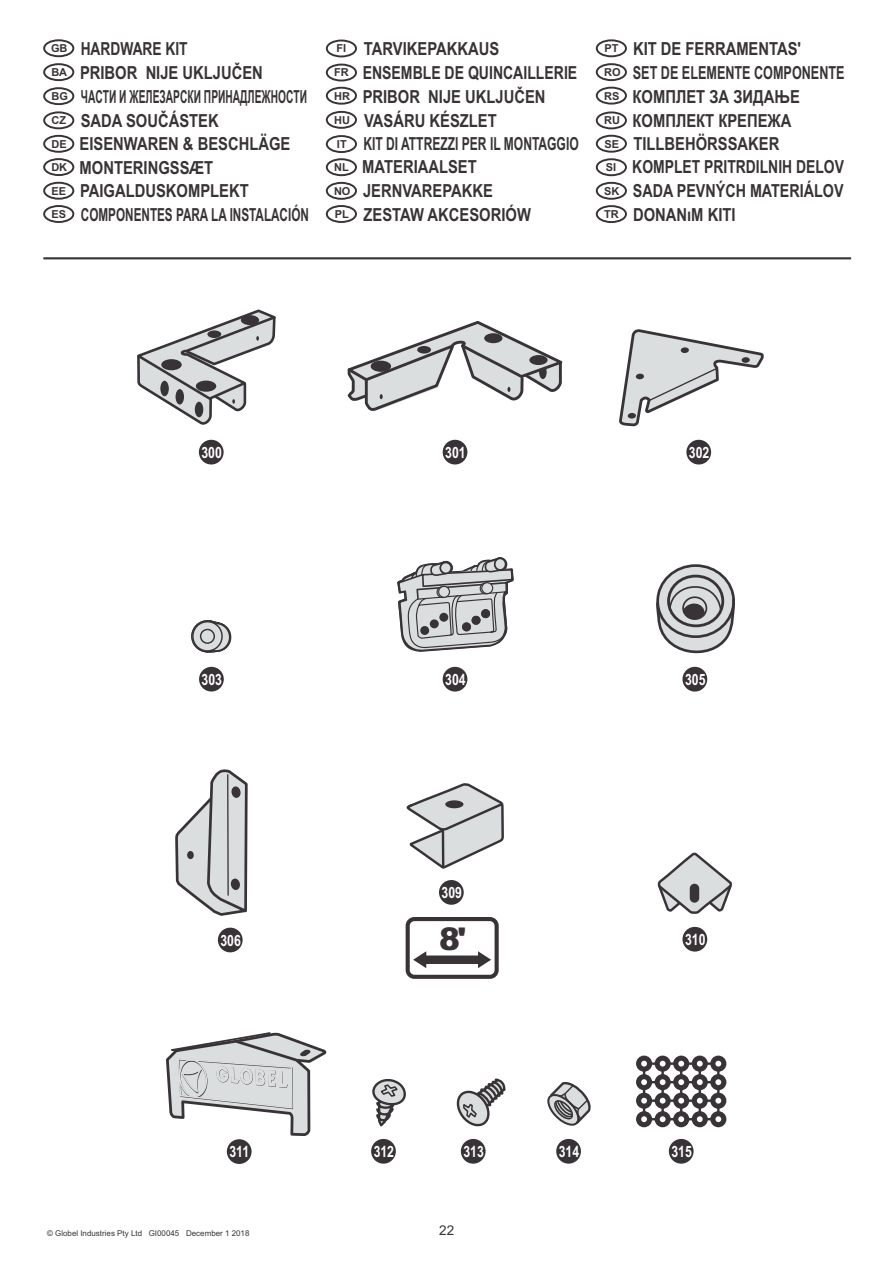
<style>
.page{position:relative;width:893px;height:1263px;background:#fff}
.page>*{position:absolute;margin:0;border:0;box-sizing:border-box;transform-origin:0 0}
.t1{font:900 31.35px "Arial";color:#383336}
.t2{font:700 18px "Arial Narrow";color:#383336}
.t3{font:700 18px "Arial Narrow";color:#383336;scale:.69 1}
.t4{font:700 18px "Arial Narrow";color:#383336;scale:.79 1}
.t5{font:700 18px "Arial Narrow";color:#383336;scale:.82 1}
.t6{font:700 18px "Arial Narrow";color:#383336;scale:.94 1}
.t7{font:700 18px "Arial Narrow";color:#383336;scale:.95 1}
.t8{font:700 18px "Arial Narrow";color:#383336;scale:.86 1}
.t9{font:700 18px "Arial Narrow";color:#383336;scale:.93 1}
.t10{font:700 15.6px "Arial";color:#fff;scale:.79 1}
.t11{font:13.5px "Arial";color:#383336}
.t12{font:700 10.95px/23.2px "Arial";color:#383336}
.t13{font:7.95px "Arial";color:#383336}
</style>
<div class="page">
<div style="left:199px;top:440px;width:25px;height:24px;background:#383336;border-radius:50%"></div>
<div style="left:443px;top:440px;width:24px;height:24px;background:#383336;border-radius:50%"></div>
<div style="left:686px;top:440px;width:25px;height:24px;background:#383336;border-radius:50%"></div>
<svg style="left:137px;top:309px;width:139px;height:116px"></svg>
<div style="left:196px;top:381px;width:20px;height:11px;background:#383336;border-radius:50%"></div>
<div style="left:195px;top:402px;width:8px;height:15px;background:#383336;border-radius:50%"></div>
<div style="left:160px;top:381px;width:9px;height:15px;background:#383336;border-radius:50%"></div>
<div style="left:176px;top:389px;width:8px;height:16px;background:#383336;border-radius:50%"></div>
<div style="left:161px;top:359px;width:21px;height:11px;background:#383336;border-radius:50%"></div>
<svg style="left:347px;top:321px;width:216px;height:91px"></svg>
<div style="left:484px;top:333px;width:18px;height:10px;background:#383336;border-radius:50%"></div>
<div style="left:529px;top:355px;width:19px;height:10px;background:#383336;border-radius:50%"></div>
<svg style="left:619px;top:329px;width:145px;height:98px"></svg>
<div style="left:628px;top:413px;width:8px;height:6px;background:#383336;border-radius:50%"></div>
<div style="left:636px;top:373px;width:8px;height:6px;background:#383336;border-radius:50%"></div>
<div style="left:681px;top:347px;width:8px;height:6px;background:#383336;border-radius:50%"></div>
<div style="left:741px;top:357px;width:9px;height:6px;background:#383336;border-radius:50%"></div>
<div style="left:461px;top:1139px;width:25px;height:25px;background:#383336;border-radius:50%"></div>
<div style="left:556px;top:1139px;width:25px;height:25px;background:#383336;border-radius:50%"></div>
<div style="left:669px;top:1139px;width:25px;height:25px;background:#383336;border-radius:50%"></div>
<svg style="left:636px;top:1055px;width:90px;height:72px"></svg>
<div style="left:371px;top:1139px;width:25px;height:25px;background:#383336;border-radius:50%"></div>
<svg style="left:372px;top:1078px;width:34px;height:49px"></svg>
<svg style="left:456px;top:1078px;width:50px;height:49px"></svg>
<svg style="left:547px;top:1082px;width:44px;height:44px"></svg>
<svg style="left:166px;top:1032px;width:161px;height:132px"></svg>
<div style="left:682px;top:927px;width:25px;height:24px;background:#383336;border-radius:50%"></div>
<svg style="left:657px;top:852px;width:75px;height:62px"></svg>
<div style="left:690px;top:884px;width:9px;height:19px;background:#383336;border-radius:5px"></div>
<div style="left:443px;top:667px;width:24px;height:24px;background:#383336;border-radius:50%"></div>
<svg style="left:397px;top:557px;width:117px;height:95px"></svg>
<div style="left:682px;top:667px;width:25px;height:24px;background:#383336;border-radius:50%"></div>
<svg style="left:656px;top:566px;width:79px;height:88px"></svg>
<div style="left:199px;top:667px;width:25px;height:24px;background:#383336;border-radius:50%"></div>
<svg style="left:191px;top:620px;width:41px;height:33px"></svg>
<hr style="left:43px;top:257px;width:808px;height:3px;background:#383336">
<div style="left:43px;top:87px;width:31px;height:18px;border:2px solid #383336;border-radius:50%"></div>
<div style="left:43px;top:205px;width:31px;height:18px;border:2px solid #383336;border-radius:50%"></div>
<div style="left:326px;top:40px;width:31px;height:17px;border:2px solid #383336;border-radius:50%"></div>
<div style="left:326px;top:111px;width:31px;height:18px;border:2px solid #383336;border-radius:50%"></div>
<div style="left:326px;top:135px;width:31px;height:18px;border:2px solid #383336;border-radius:50%"></div>
<div style="left:596px;top:39px;width:31px;height:18px;border:2px solid #383336;border-radius:50%"></div>
<div style="left:596px;top:87px;width:31px;height:18px;border:2px solid #383336;border-radius:50%"></div>
<div style="left:596px;top:205px;width:31px;height:18px;border:2px solid #383336;border-radius:50%"></div>
<div style="left:43px;top:63px;width:31px;height:18px;border:2px solid #383336;border-radius:50%"></div>
<div style="left:43px;top:111px;width:31px;height:18px;border:2px solid #383336;border-radius:50%"></div>
<div style="left:43px;top:182px;width:31px;height:18px;border:2px solid #383336;border-radius:50%"></div>
<div style="left:326px;top:64px;width:31px;height:17px;border:2px solid #383336;border-radius:50%"></div>
<div style="left:326px;top:87px;width:31px;height:18px;border:2px solid #383336;border-radius:50%"></div>
<div style="left:326px;top:205px;width:31px;height:18px;border:2px solid #383336;border-radius:50%"></div>
<div style="left:596px;top:111px;width:31px;height:18px;border:2px solid #383336;border-radius:50%"></div>
<div style="left:596px;top:135px;width:31px;height:18px;border:2px solid #383336;border-radius:50%"></div>
<div style="left:43px;top:39px;width:31px;height:18px;border:2px solid #383336;border-radius:50%"></div>
<div style="left:43px;top:135px;width:31px;height:18px;border:2px solid #383336;border-radius:50%"></div>
<div style="left:43px;top:158px;width:31px;height:18px;border:2px solid #383336;border-radius:50%"></div>
<div style="left:326px;top:158px;width:31px;height:18px;border:2px solid #383336;border-radius:50%"></div>
<div style="left:326px;top:182px;width:31px;height:18px;border:2px solid #383336;border-radius:50%"></div>
<div style="left:596px;top:63px;width:31px;height:18px;border:2px solid #383336;border-radius:50%"></div>
<div style="left:596px;top:182px;width:31px;height:18px;border:2px solid #383336;border-radius:50%"></div>
<div style="left:596px;top:158px;width:31px;height:18px;border:2px solid #383336;border-radius:50%"></div>
<div style="left:218px;top:928px;width:25px;height:24px;background:#383336;border-radius:50%"></div>
<svg style="left:175px;top:769px;width:73px;height:166px"></svg>
<hr style="left:227px;top:775px;width:2px;height:120px;background:#383336">
<div style="left:439px;top:880px;width:25px;height:25px;background:#383336;border-radius:50%"></div>
<svg style="left:406px;top:783px;width:98px;height:86px"></svg>
<hr style="left:442px;top:831px;width:2px;height:36px;background:#383336">
<div style="left:406px;top:917px;width:93px;height:62px;background:#fff;border:4px solid #383336;border-radius:7px"></div>
<svg style="left:413px;top:951px;width:78px;height:17px"></svg>
<p class="t9" style="left:51px;top:42px;width:148px"><sup>GB</sup> HARDWARE KIT</p>
<p class="t12" style="left:337px;top:38px;width:11px">FI</p>
<p class="t2" style="left:364px;top:42px;width:137px">TARVIKEPAKKAUS</p>
<p class="t12" style="left:51px;top:62px;width:17px">BA</p>
<p class="t12" style="left:52px;top:86px;width:18px">BG</p>
<p class="t2" style="left:80px;top:66px;width:184px">PRIBOR NIJE UKLJUČEN</p>
<p class="t7" style="left:363px;top:65px;width:227px">ENSEMBLE DE QUINCAILLERIE</p>
<p class="t12" style="left:334px;top:62px;width:17px">FR<br>HR</p>
<p class="t3" style="left:81px;top:90px;width:329px">ЧАСТИ И ЖЕЛЕЗАРСКИ ПРИНАДЛЕЖНОСТИ</p>
<p class="t2" style="left:363px;top:90px;width:184px">PRIBOR NIJE UKLJUČEN</p>
<p class="t12" style="left:604px;top:38px;width:16px">PT</p>
<p class="t12" style="left:604px;top:85px;width:17px">RS</p>
<p class="t12" style="left:604px;top:62px;width:18px">RO</p>
<p class="t2" style="left:633px;top:42px;width:170px">KIT DE FERRAMENTAS'</p>
<p class="t8" style="left:633px;top:66px;width:248px">SET DE ELEMENTE COMPONENTE</p>
<p class="t2" style="left:633px;top:90px;width:169px">КОМПЛЕТ ЗА ЗИДАЊЕ</p>
<p class="t12" style="left:52px;top:110px;width:16px">CZ</p>
<p class="t12" style="left:51px;top:133px;width:17px">DE<br>DK</p>
<p class="t12" style="left:52px;top:180px;width:16px">EE</p>
<p class="t12" style="left:52px;top:203px;width:16px">ES</p>
<p class="t2" style="left:364px;top:114px;width:134px">VASÁRU KÉSZLET</p>
<p class="t2" style="left:81px;top:114px;width:140px">SADA SOUČÁSTEK</p>
<p class="t2" style="left:633px;top:114px;width:161px">КОМПЛЕКТ КРЕПЕЖА</p>
<p class="t12" style="left:334px;top:109px;width:17px">HU</p>
<p class="t12" style="left:337px;top:133px;width:11px">IT</p>
<p class="t12" style="left:604px;top:110px;width:17px">RU<br>SE</p>
<p class="t2" style="left:80px;top:137px;width:212px">EISENWAREN &amp; BESCHLÄGE</p>
<p class="t5" style="left:363px;top:137px;width:264px">KIT DI ATTREZZI PER IL MONTAGGIO</p>
<p class="t2" style="left:633px;top:137px;width:147px">TILLBEHÖRSSAKER</p>
<p class="t2" style="left:362px;top:160px;width:116px">MATERIAALSET</p>
<p class="t4" style="left:81px;top:208px;width:290px">COMPONENTES PARA LA INSTALACIÓN</p>
<p class="t6" style="left:632px;top:160px;width:227px">KOMPLET PRITRDILNIH DELOV</p>
<p class="t2" style="left:80px;top:160px;width:135px">MONTERINGSSÆT</p>
<p class="t12" style="left:606px;top:157px;width:12px">SI</p>
<p class="t12" style="left:334px;top:157px;width:18px">NL<br>NO</p>
<p class="t2" style="left:633px;top:184px;width:212px">SADA PEVNÝCH MATERIÁLOV</p>
<p class="t2" style="left:80px;top:184px;width:170px">PAIGALDUSKOMPLEKT</p>
<p class="t2" style="left:363px;top:184px;width:131px">JERNVAREPAKKE</p>
<p class="t12" style="left:604px;top:180px;width:17px">SK</p>
<p class="t2" style="left:364px;top:208px;width:169px">ZESTAW AKCESORIÓW</p>
<p class="t2" style="left:633px;top:208px;width:104px">DONANıM KITI</p>
<p class="t12" style="left:335px;top:203px;width:16px">PL</p>
<p class="t12" style="left:604px;top:204px;width:16px">TR</p>
<p class="t10" style="left:201px;top:446px;width:27px">300</p>
<p class="t10" style="left:445px;top:446px;width:27px">301</p>
<p class="t10" style="left:689px;top:446px;width:27px">302</p>
<p class="t10" style="left:202px;top:673px;width:27px">303</p>
<p class="t10" style="left:445px;top:673px;width:27px">304</p>
<p class="t10" style="left:685px;top:673px;width:27px">305</p>
<p class="t10" style="left:220px;top:934px;width:27px">306</p>
<p class="t10" style="left:442px;top:887px;width:27px">309</p>
<h1 class="t1" style="left:439px;top:927px;width:29px">8'</h1>
<p class="t10" style="left:685px;top:933px;width:27px">310</p>
<p class="t10" style="left:229px;top:1146px;width:27px">311</p>
<p class="t10" style="left:374px;top:1145px;width:27px">312</p>
<p class="t10" style="left:463px;top:1145px;width:27px">313</p>
<p class="t10" style="left:559px;top:1145px;width:27px">314</p>
<p class="t10" style="left:671px;top:1145px;width:27px">315</p>
<p class="t13" style="left:47px;top:1230px;width:204px">© Globel Industries Pty Ltd GI00045 December 1 2018</p>
<p class="t11" style="left:439px;top:1225px;width:17px">22</p>
</div>
